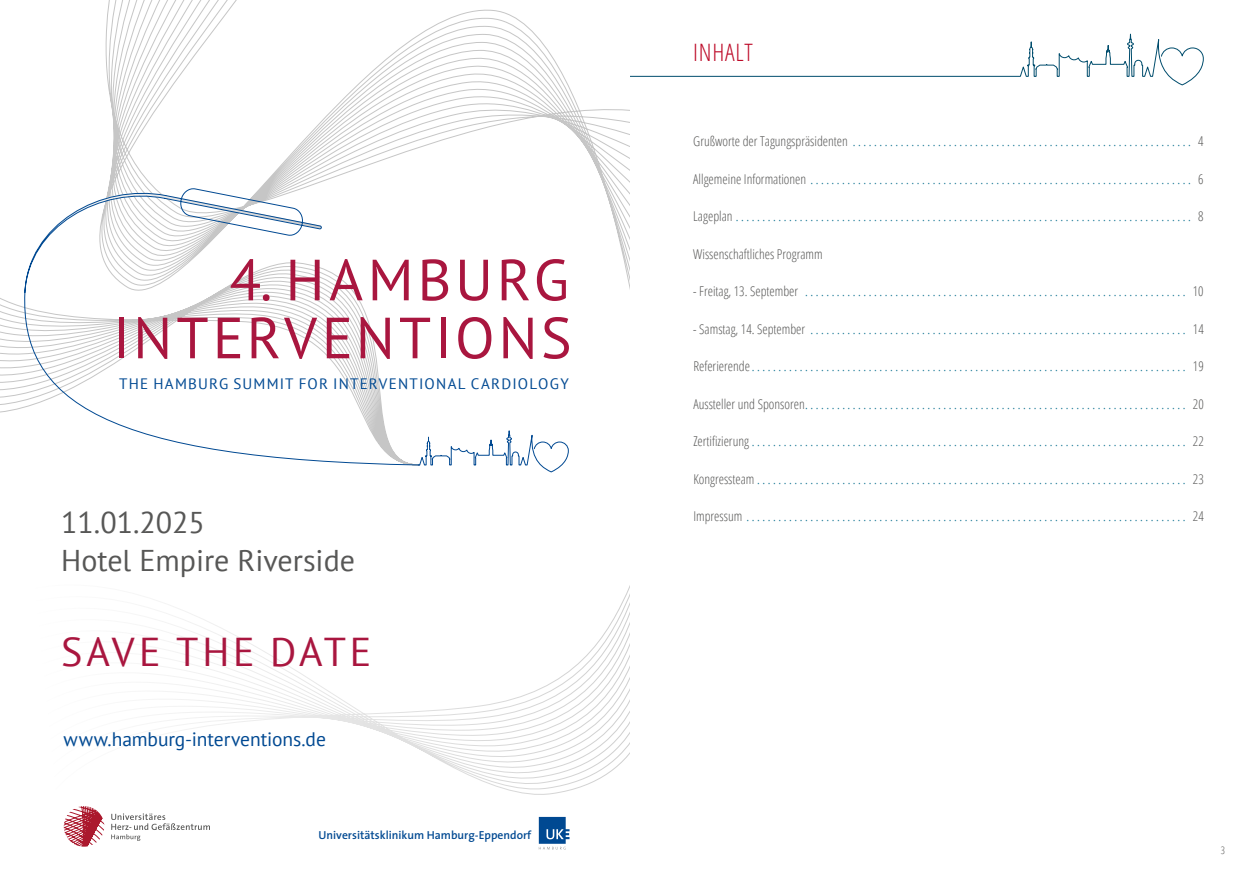
<style>
.page{position:relative;width:1259px;height:893px;background:#fff}
.page>*{position:absolute;margin:0;border:0;box-sizing:border-box;transform-origin:0 0}
.t1{font:58.05px/57.9px "PT Sans";letter-spacing:.065em;color:#a9163f;text-align:right}
.t2{font:40.2px "PT Sans";letter-spacing:.095em;color:#a9163f}
.t3{font:30px/37.5px "PT Sans";color:#575756}
.t4{font:300 24px "Open Sans Condensed";letter-spacing:.03em;color:#bd0a28}
.t5{font:19.5px "PT Sans";letter-spacing:-.005em;color:#004992}
.t6{font:15.15px "PT Sans";letter-spacing:.08em;color:#004992}
.t7{font:300 13.5px "Open Sans Condensed";color:#006a8b}
.t8{font:300 13.5px "Open Sans Condensed";color:#575756}
.t9{font:600 11.7px "The Sans";color:#004992}
.t10{font:300 10.5px "Open Sans Condensed";color:#575756}
.s1{color:#575756}
</style>
<div class="page">
<svg style="left:630px;top:33px;width:574px;height:53px"></svg>
<svg style="left:160px;top:588px;width:469px;height:207px"></svg>
<svg style="left:0;top:298px;width:20px;height:115px"></svg>
<svg style="left:420px;top:430px;width:149px;height:43px"></svg>
<svg style="left:16px;top:0;width:613px;height:368px"></svg>
<svg style="left:20px;top:183px;width:400px;height:283px"></svg>
<svg style="left:539px;top:817px;width:30px;height:32px"></svg>
<svg style="left:64px;top:806px;width:40px;height:41px"></svg>
<svg style="left:111px;top:813px;width:99px;height:28px"></svg>
<h1 class="t1" style="left:113px;top:250px;width:460px">4. HAMBURG<br>INTERVENTIONS</h1>
<p class="t6" style="left:119px;top:374px;width:451px">THE HAMBURG SUMMIT FOR INTERVENTIONAL CARDIOLOGY</p>
<h3 class="t3" style="left:61px;top:503px;width:295px">11.01.2025<br>Hotel Empire Riverside</h3>
<h2 class="t2" style="left:61px;top:626px;width:312px">SAVE THE DATE</h2>
<h3 class="t5" style="left:64px;top:727px;width:264px">www.hamburg-interventions.de</h3>
<p class="t9" style="left:318px;top:825px;width:214px">Universitätsklinikum Hamburg-Eppendorf</p>
<h3 class="t4" style="left:693px;top:36px;width:61px">INHALT</h3>
<p class="t7" style="left:693px;top:132px;width:512px"><span class="s1">Grußworte der Tagungspräsidenten</span> . . . . . . . . . . . . . . . . . . . . . . . . . . . . . . . . . . . . . . . . . . . . . . . . . . . . . . . . . . . . . . . . <span class="s1">4</span></p>
<p class="t7" style="left:693px;top:170px;width:512px"><span class="s1">Allgemeine Informationen</span> . . . . . . . . . . . . . . . . . . . . . . . . . . . . . . . . . . . . . . . . . . . . . . . . . . . . . . . . . . . . . . . . . . . . . . . . <span class="s1">6</span></p>
<p class="t7" style="left:693px;top:207px;width:512px"><span class="s1">Lageplan</span> . . . . . . . . . . . . . . . . . . . . . . . . . . . . . . . . . . . . . . . . . . . . . . . . . . . . . . . . . . . . . . . . . . . . . . . . . . . . . . . . . . . . . . <span class="s1">8</span></p>
<p class="t8" style="left:693px;top:245px;width:131px">Wissenschaftliches Programm</p>
<p class="t7" style="left:693px;top:282px;width:512px"><span class="s1">- Freitag, 13. September</span> . . . . . . . . . . . . . . . . . . . . . . . . . . . . . . . . . . . . . . . . . . . . . . . . . . . . . . . . . . . . . . . . . . . . . . . . <span class="s1">10</span></p>
<p class="t7" style="left:693px;top:320px;width:512px"><span class="s1">- Samstag, 14. September</span> . . . . . . . . . . . . . . . . . . . . . . . . . . . . . . . . . . . . . . . . . . . . . . . . . . . . . . . . . . . . . . . . . . . . . . . <span class="s1">14</span></p>
<p class="t7" style="left:693px;top:357px;width:512px"><span class="s1">Referierende</span> . . . . . . . . . . . . . . . . . . . . . . . . . . . . . . . . . . . . . . . . . . . . . . . . . . . . . . . . . . . . . . . . . . . . . . . . . . . . . . . . . . <span class="s1">19</span></p>
<p class="t7" style="left:693px;top:395px;width:512px"><span class="s1">Aussteller und Sponsoren</span> . . . . . . . . . . . . . . . . . . . . . . . . . . . . . . . . . . . . . . . . . . . . . . . . . . . . . . . . . . . . . . . . . . . . . . . . <span class="s1">20</span></p>
<p class="t7" style="left:693px;top:432px;width:512px"><span class="s1">Zertifizierung</span> . . . . . . . . . . . . . . . . . . . . . . . . . . . . . . . . . . . . . . . . . . . . . . . . . . . . . . . . . . . . . . . . . . . . . . . . . . . . . . . . . . <span class="s1">22</span></p>
<p class="t7" style="left:693px;top:470px;width:512px"><span class="s1">Kongressteam</span> . . . . . . . . . . . . . . . . . . . . . . . . . . . . . . . . . . . . . . . . . . . . . . . . . . . . . . . . . . . . . . . . . . . . . . . . . . . . . . . . . <span class="s1">23</span></p>
<p class="t7" style="left:693px;top:507px;width:512px"><span class="s1">Impressum</span> . . . . . . . . . . . . . . . . . . . . . . . . . . . . . . . . . . . . . . . . . . . . . . . . . . . . . . . . . . . . . . . . . . . . . . . . . . . . . . . . . . . <span class="s1">24</span></p>
<p class="t10" style="left:1220px;top:843px;width:6px">3</p>
</div>
